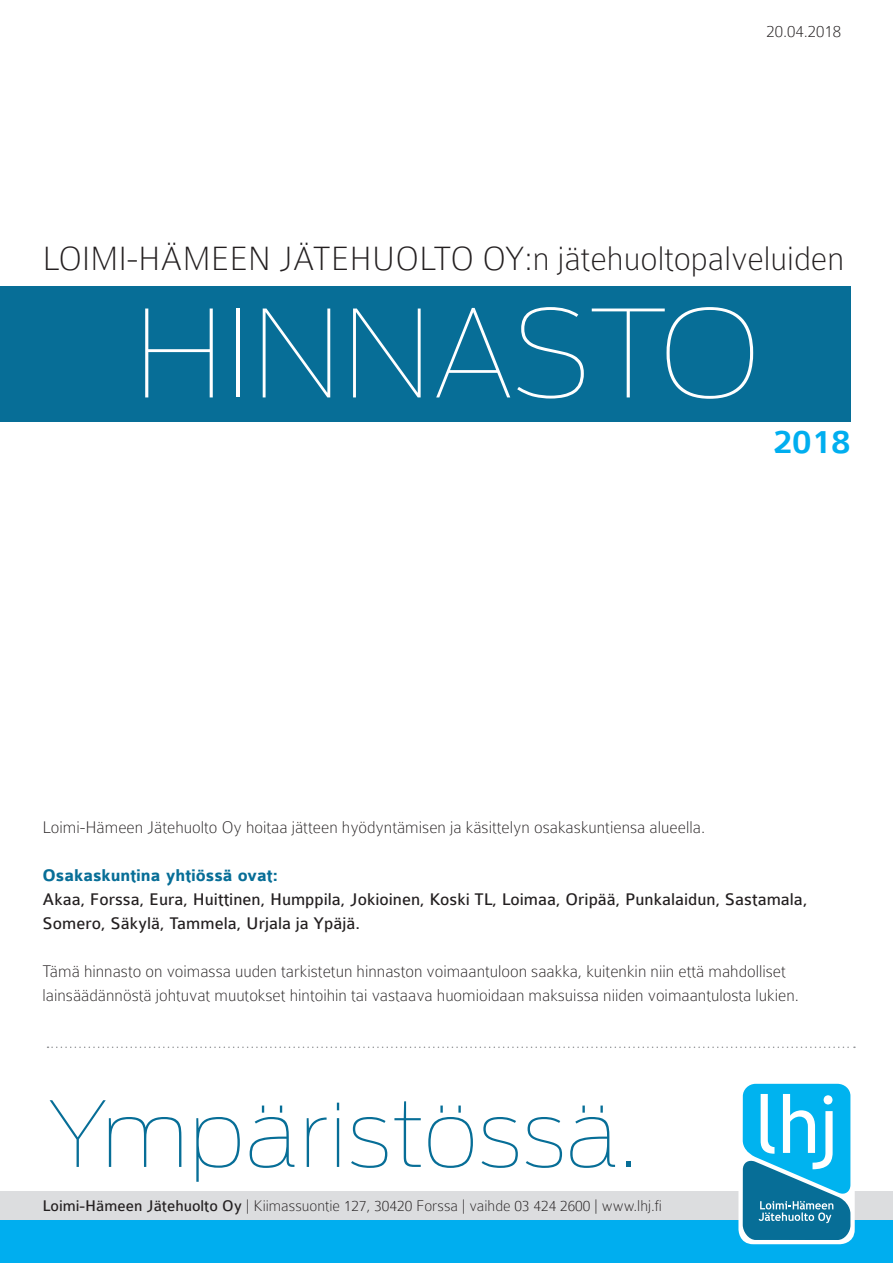
<style>
.page{position:relative;width:893px;height:1263px;background:#fff}
.page>*{position:absolute;margin:0;border:0;box-sizing:border-box;transform-origin:0 0}
.otsikko{font:100 120px "Antenna";color:#fff}
.väliotsikko{font:100 90px "Antenna";color:#076e97}
.leipateksti{font:100 36px "Colaborate";color:#231f20}
.leipateksti-2{font:500 36px "Colaborate";color:#00aeef}
.leipateksti-3{font:100 18px "Colaborate";color:#231f20}
.leipateksti-4{font:18px "Colaborate";color:#231f20}
.leipateksti-5{font:700 18px "Colaborate";color:#076e97}
.leipateksti-6{font:100 16.5px "Colaborate";color:#231f20}
.s1{font-weight:400}
</style>
<div class="page">
<div style="left:0;top:1192px;width:893px;height:71px;background:#dcdddf"></div>
<div style="left:0;top:1220px;width:893px;height:43px;background:#00aeef"></div>
<svg style="left:738px;top:1079px;width:117px;height:165px"></svg>
<svg style="left:743px;top:1084px;width:107px;height:156px;background:#30a8d2"></svg>
<div style="left:0;top:286px;width:850px;height:136px;background:#076e97"></div>
<svg style="left:48px;top:1046px;width:807px;height:2px"></svg>
<p class="leipateksti-3" style="left:766px;top:22px;width:76px">20.04.2018</p>
<p class="leipateksti" style="left:43px;top:240px;width:803px">LOIMI-HÄMEEN JÄTEHUOLTO OY:n jätehuoltopalveluiden</p>
<p class="otsikko" style="left:134px;top:286px;width:627px">HINNASTO</p>
<p class="leipateksti-2" style="left:773px;top:423px;width:79px">2018</p>
<p class="leipateksti-3" style="left:43px;top:818px;width:664px">Loimi-Hämeen Jätehuolto Oy hoitaa jätteen hyödyntämisen ja käsittelyn osakaskuntiensa alueella.</p>
<p class="leipateksti-5" style="left:43px;top:866px;width:237px">Osakaskuntina yhtiössä ovat:</p>
<p class="leipateksti-4" style="left:43px;top:890px;width:767px">Akaa, Forssa, Eura, Huittinen, Humppila, Jokioinen, Koski TL, Loimaa, Oripää, Punkalaidun, Sastamala,</p>
<p class="leipateksti-4" style="left:43px;top:914px;width:319px">Somero, Säkylä, Tammela, Urjala ja Ypäjä.</p>
<p class="leipateksti-3" style="left:43px;top:962px;width:745px">Tämä hinnasto on voimassa uuden tarkistetun hinnaston voimaantuloon saakka, kuitenkin niin että mahdolliset</p>
<p class="leipateksti-3" style="left:43px;top:986px;width:758px">lainsäädännöstä johtuvat muutokset hintoihin tai vastaava huomioidaan maksuissa niiden voimaantulosta lukien.</p>
<p class="väliotsikko" style="left:48px;top:1083px;width:592px">Ympäristössä.</p>
<p class="leipateksti-6" style="left:43px;top:1197px;width:621px"><span class="s1">Loimi-Hämeen Jätehuolto Oy</span> | Kiimassuontie 127, 30420 Forssa | vaihde 03 424 2600 | www.lhj.fi</p>
</div>
